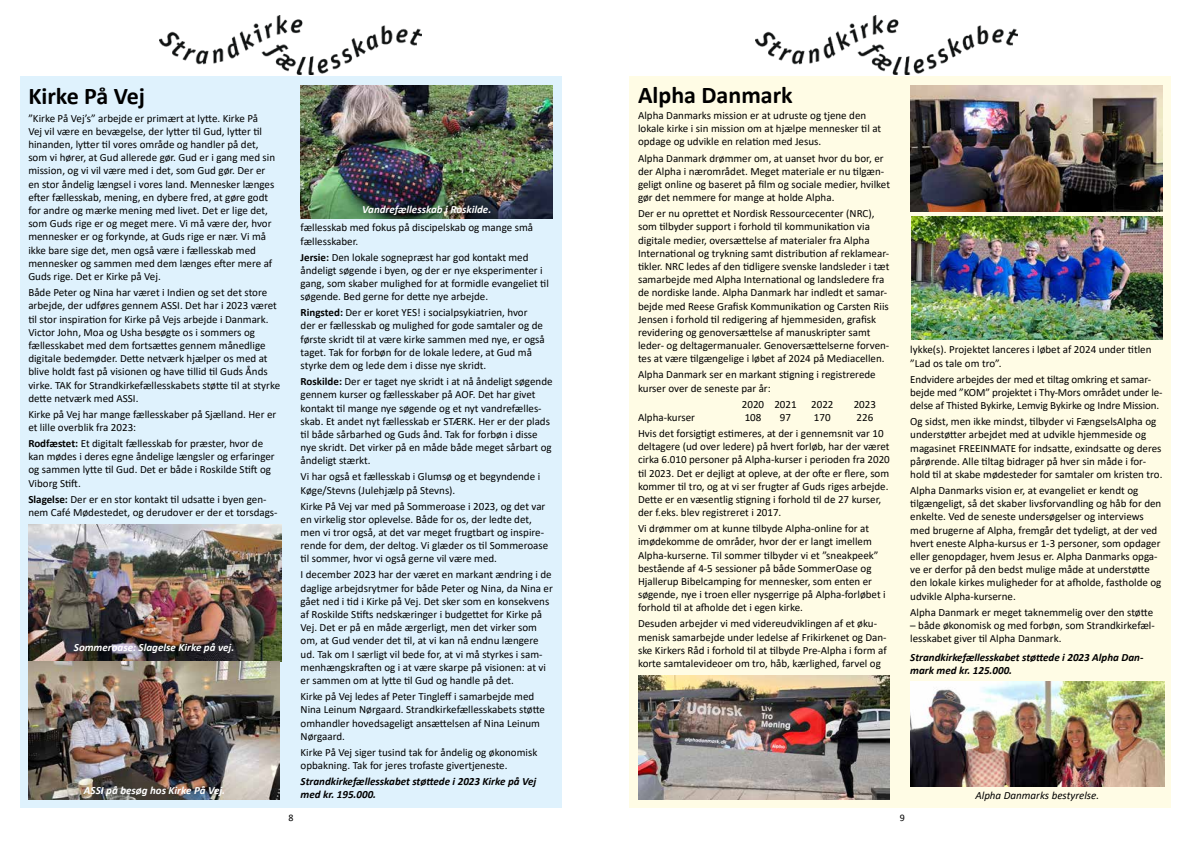
<style>
.page{position:relative;width:1191px;height:842px;background:#fff}
.page>*{position:absolute;margin:0;border:0;box-sizing:border-box;transform-origin:0 0}
.t1{font:700 24px "Calibri";color:#000}
.t2{font:11px/13.2px "Calibri";color:#000}
.t3{font:italic 700 11px/13.2px "Calibri";color:#000}
.t4{font:italic 700 11px "Calibri";color:#fff}
.t5{font:italic 11px "Calibri";color:#000}
.t6{font:10px "Calibri";color:#000}
.s1{font-weight:700}
</style>
<div class="page">
<img style="left:160px;top:16px;width:261px;height:59px">
<img style="left:755px;top:16px;width:262px;height:59px">
<div style="left:20px;top:77px;width:541px;height:731px;background:#dff2fd"></div>
<div style="left:629px;top:77px;width:542px;height:731px;background:#fffce5"></div>
<img style="left:300px;top:85px;width:252px;height:133px">
<img style="left:28px;top:524px;width:253px;height:275px">
<img style="left:910px;top:86px;width:252px;height:126px">
<img style="left:910px;top:681px;width:254px;height:106px">
<img style="left:638px;top:675px;width:252px;height:124px">
<img style="left:911px;top:216px;width:251px;height:123px">
<h1 class="t1" style="left:28px;top:79px;width:118px">Kirke På Vej</h1>
<h1 class="t1" style="left:638px;top:78px;width:156px">Alpha Danmark</h1>
<p class="t2" style="left:638px;top:109px;width:245px">Alpha Danmarks mission er at udruste og tjene den lokale kirke i sin mission om at hjælpe mennesker til at opdage og udvikle en relation med Jesus.</p>
<p class="t2" style="left:638px;top:151px;width:253px">Alpha Danmark drømmer om, at uanset hvor du bor, er der Alpha i nærområdet. Meget materiale er nu tilgæn&shy;geligt online og baseret på film og sociale medier, hvilket gør det nemmere for mange at holde Alpha.</p>
<p class="t2" style="left:638px;top:207px;width:253px">Der er nu oprettet et Nordisk Ressourcecenter (NRC), som tilbyder support i forhold til kommunikation via digitale medier, oversættelse af materialer fra Alpha International og trykning samt distribution af reklamear&shy;tikler. NRC ledes af den tidligere svenske landsleder i tæt samarbejde med Alpha International og landsledere fra de nordiske lande. Alpha Danmark har indledt et samar&shy;bejde med Reese Grafisk Kommunikation og Carsten Riis Jensen i forhold til redigering af hjemmesiden, grafisk revidering og genoversættelse af manuskripter samt leder- og deltagermanualer. Genoversættelserne forven&shy;tes at være tilgængelige i løbet af 2024 på Mediacellen.</p>
<p class="t2" style="left:638px;top:368px;width:239px">Alpha Danmark ser en markant stigning i registrerede kurser over de seneste par år:</p>
<p class="t2" style="left:742px;top:397px;width:56px">2020 2021</p>
<p class="t2" style="left:811px;top:397px;width:24px">2022</p>
<p class="t2" style="left:853px;top:397px;width:24px">2023</p>
<p class="t2" style="left:638px;top:410px;width:58px">Alpha-kurser</p>
<p class="t2" style="left:744px;top:410px;width:18px">108</p>
<p class="t2" style="left:780px;top:410px;width:13px">97</p>
<p class="t2" style="left:814px;top:410px;width:18px">170</p>
<p class="t2" style="left:28px;top:111px;width:248px">”Kirke På Vej’s” arbejde er primært at lytte. Kirke På<br>Vej vil være en bevægelse, der lytter til Gud, lytter til hinanden, lytter til vores område og handler på det, som vi hører, at Gud allerede gør. Gud er i gang med sin mission, og vi vil være med i det, som Gud gør. Der er en stor åndelig længsel i vores land. Mennesker længes efter fællesskab, mening, en dybere fred, at gøre godt for andre og mærke mening med livet. Det er lige det, som Guds rige er og meget mere. Vi må være der, hvor mennesker er og forkynde, at Guds rige er nær. Vi må ikke bare sige det, men også være i fællesskab med mennesker og sammen med dem længes efter mere af Guds rige. Det er Kirke på Vej.</p>
<p class="t2" style="left:28px;top:286px;width:253px">Både Peter og Nina har været i Indien og set det store arbejde, der udføres gennem ASSI. Det har i 2023 været til stor inspiration for Kirke på Vejs arbejde i Danmark.<br>Victor John, Moa og Usha besøgte os i sommers og fællesskabet med dem fortsættes gennem månedlige digitale bedemøder. Dette netværk hjælper os med at blive holdt fast på visionen og have tillid til Guds Ånds virke. TAK for Strandkirkefællesskabets støtte til at styrke dette netværk med ASSI.</p>
<p class="t2" style="left:28px;top:407px;width:249px">Kirke på Vej har mange fællesskaber på Sjælland. Her er et lille overblik fra 2023:</p>
<p class="t2" style="left:28px;top:436px;width:248px"><span class="s1">Rodfæstet:</span> Et digitalt fællesskab for præster, hvor de kan mødes i deres egne åndelige længsler og erfaringer og sammen lytte til Gud. Det er både i Roskilde Stift og Viborg Stift.</p>
<p class="t2" style="left:28px;top:492px;width:251px"><span class="s1">Slagelse:</span> Der er en stor kontakt til udsatte i byen gen&shy;nem Café Mødestedet, og derudover er der et torsdags-</p>
<p class="t4" style="left:362px;top:201px;width:131px">Vandrefællesskab i Roskilde.</p>
<p class="t2" style="left:300px;top:221px;width:234px">fællesskab med fokus på discipelskab og mange små fællesskaber.</p>
<p class="t2" style="left:300px;top:250px;width:250px"><span class="s1">Jersie:</span> Den lokale sognepræst har god kontakt med åndeligt søgende i byen, og der er nye eksperimenter i gang, som skaber mulighed for at formidle evangeliet til søgende. Bed gerne for dette nye arbejde.</p>
<p class="t2" style="left:300px;top:306px;width:246px"><span class="s1">Ringsted:</span> Der er koret YES! i socialpsykiatrien, hvor der er fællesskab og mulighed for gode samtaler og de første skridt til at være kirke sammen med nye, er også taget. Tak for forbøn for de lokale ledere, at Gud må styrke dem og lede dem i disse nye skridt.</p>
<p class="t2" style="left:300px;top:375px;width:253px"><span class="s1">Roskilde:</span> Der er taget nye skridt i at nå åndeligt søgende gennem kurser og fællesskaber på AOF. Det har givet kontakt til mange nye søgende og et nyt vandrefælles&shy;skab. Et andet nyt fællesskab er STÆRK. Her er der plads til både sårbarhed og Guds ånd. Tak for forbøn i disse nye skridt. Det virker på en måde både meget sårbart og åndeligt stærkt.</p>
<p class="t2" style="left:300px;top:470px;width:241px">Vi har også et fællesskab i Glumsø og et begyndende i<br>Køge/Stevns (Julehjælp på Stevns).</p>
<p class="t2" style="left:300px;top:499px;width:249px">Kirke På Vej var med på Sommeroase i 2023, og det var en virkelig stor oplevelse. Både for os, der ledte det, men vi tror også, at det var meget frugtbart og inspire&shy;rende for dem, der deltog. Vi glæder os til Sommeroase til sommer, hvor vi også gerne vil være med.</p>
<p class="t2" style="left:300px;top:568px;width:254px">I december 2023 har der været en markant ændring i de daglige arbejdsrytmer for både Peter og Nina, da Nina er gået ned i tid i Kirke på Vej. Det sker som en konsekvens af Roskilde Stifts nedskæringer i budgettet for Kirke på Vej. Det er på en måde ærgerligt, men det virker som om, at Gud vender det til, at vi kan nå endnu længere ud. Tak om I særligt vil bede for, at vi må styrkes i sam&shy;menhængskraften og i at være skarpe på visionen: at vi er sammen om at lytte til Gud og handle på det.</p>
<p class="t2" style="left:300px;top:689px;width:246px">Kirke på Vej ledes af Peter Tingleff i samarbejde med Nina Leinum Nørgaard. Strandkirkefællesskabets støtte omhandler hovedsageligt ansættelsen af Nina Leinum Nørgaard.</p>
<p class="t2" style="left:300px;top:745px;width:238px">Kirke På Vej siger tusind tak for åndelig og økonomisk opbakning. Tak for jeres trofaste givertjeneste.</p>
<p class="t3" style="left:300px;top:774px;width:237px">Strandkirkefællesskabet støttede i 2023 Kirke på Vej med kr. 195.000.</p>
<p class="t2" style="left:910px;top:343px;width:243px">lykke(s). Projektet lanceres i løbet af 2024 under titlen ”Lad os tale om tro”.</p>
<p class="t2" style="left:910px;top:372px;width:254px">Endvidere arbejdes der med et tiltag omkring et samar&shy;bejde med ”KOM” projektet i Thy-Mors området under le&shy;delse af Thisted Bykirke, Lemvig Bykirke og Indre Mission.</p>
<p class="t2" style="left:910px;top:415px;width:254px">Og sidst, men ikke mindst, tilbyder vi FængselsAlpha og understøtter arbejdet med at udvikle hjemmeside og magasinet FREEINMATE for indsatte, exindsatte og deres pårørende. Alle tiltag bidrager på hver sin måde i for&shy;hold til at skabe mødesteder for samtaler om kristen tro.</p>
<p class="t2" style="left:910px;top:483px;width:253px">Alpha Danmarks vision er, at evangeliet er kendt og tilgængeligt, så det skaber livsforvandling og håb for den enkelte. Ved de seneste undersøgelser og interviews med brugerne af Alpha, fremgår det tydeligt, at der ved hvert eneste Alpha-kursus er 1-3 personer, som opdager eller genopdager, hvem Jesus er. Alpha Danmarks opga&shy;ve er derfor på den bedst mulige måde at understøtte den lokale kirkes muligheder for at afholde, fastholde og udvikle Alpha-kurserne.</p>
<p class="t2" style="left:910px;top:605px;width:244px">Alpha Danmark er meget taknemmelig over den støtte</p>
<p class="t2" style="left:910px;top:618px;width:246px">– både økonomisk og med forbøn, som Strandkirkefæl&shy;lesskabet giver til Alpha Danmark.</p>
<p class="t3" style="left:910px;top:650px;width:235px">Strandkirkefællesskabet støttede i 2023 Alpha Dan&shy;mark med kr. 125.000.</p>
<p class="t2" style="left:638px;top:409px;width:247px;line-height:16px;text-indent:218px">226<br>Hvis det forsigtigt estimeres, at der i gennemsnit var 10</p>
<p class="t2" style="left:638px;top:440px;width:253px">deltagere (ud over ledere) på hvert forløb, har der været cirka 6.010 personer på Alpha-kurser i perioden fra 2020 til 2023. Det er dejligt at opleve, at der ofte er flere, som kommer til tro, og at vi ser frugter af Guds riges arbejde.<br>Dette er en væsentlig stigning i forhold til de 27 kurser, der f.eks. blev registreret i 2017.</p>
<p class="t2" style="left:638px;top:522px;width:249px">Vi drømmer om at kunne tilbyde Alpha-online for at imødekomme de områder, hvor der er langt imellem Alpha-kurserne. Til sommer tilbyder vi et ”sneakpeek” bestående af 4-5 sessioner på både SommerOase og Hjallerup Bibelcamping for mennesker, som enten er søgende, nye i troen eller nysgerrige på Alpha-forløbet i forhold til at afholde det i egen kirke.</p>
<p class="t2" style="left:638px;top:617px;width:250px">Desuden arbejder vi med videreudviklingen af et øku&shy;menisk samarbejde under ledelse af Frikirkenet og Dan&shy;ske Kirkers Råd i forhold til at tilbyde Pre-Alpha i form af korte samtalevideoer om tro, håb, kærlighed, farvel og</p>
<p class="t4" style="left:74px;top:640px;width:162px">Sommeroase: Slagelse Kirke på vej.</p>
<p class="t4" style="left:84px;top:783px;width:143px">ASSI på besøg hos Kirke På Vej.</p>
<p class="t5" style="left:975px;top:787px;width:125px">Alpha Danmarks bestyrelse.</p>
<p class="t6" style="left:288px;top:811px;width:7px">8</p>
<p class="t6" style="left:899px;top:811px;width:7px">9</p>
</div>
